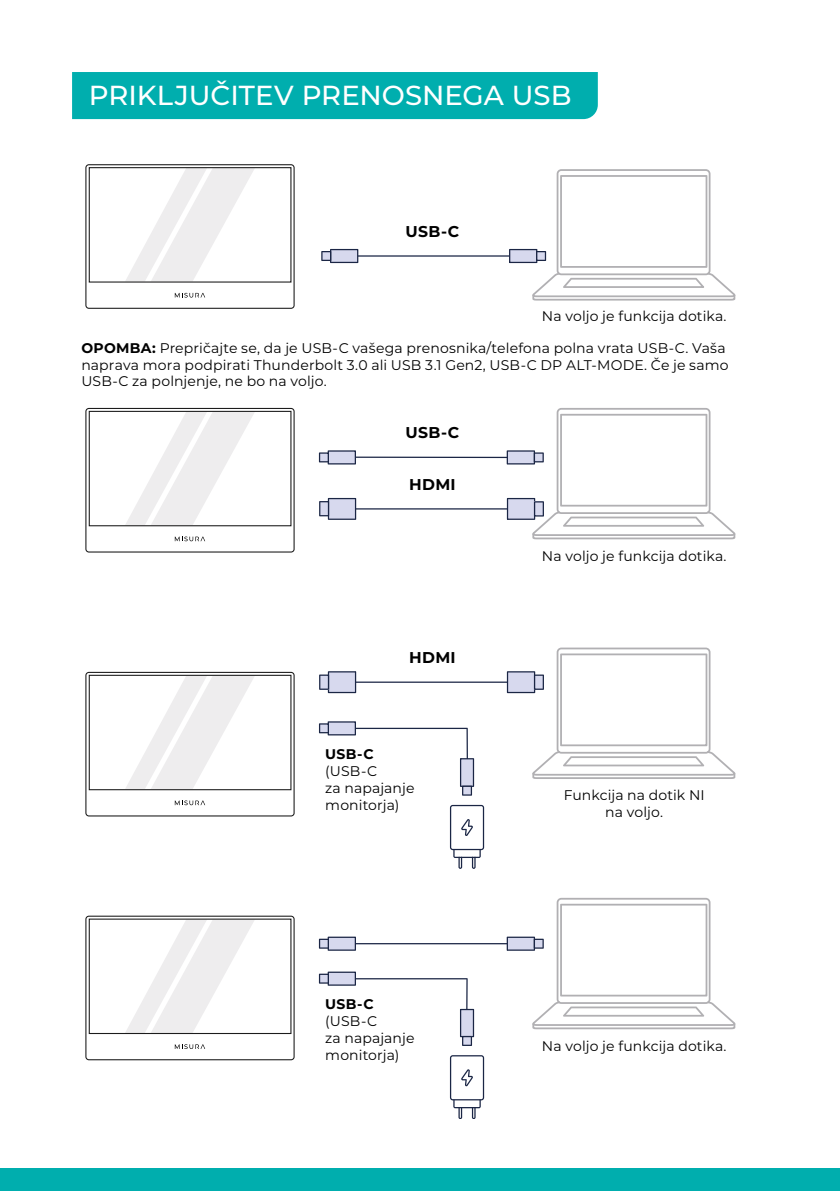
<style>
.page{position:relative;width:840px;height:1191px;background:#fff}
.page>*{position:absolute;margin:0;border:0;box-sizing:border-box;transform-origin:0 0}
.t1{font:500 27.4px "Montserrat";color:#fff}
.t2{font:700 15.6px "Montserrat";letter-spacing:.02em;color:#000}
.t3{font:14px/16.8px "Montserrat";letter-spacing:.01em;color:#000}
.t4{font:700 14px "Montserrat";letter-spacing:.025em;color:#000}
.s1{font-weight:700}
</style>
<div class="page">
<div style="left:0;top:1168px;width:839px;height:23px;background:#00aeae"></div>
<hr style="left:357px;top:255px;width:153px;height:2px;background:#1b2645">
<svg style="left:321px;top:249px;width:37px;height:14px"></svg>
<svg style="left:508px;top:169px;width:227px;height:131px"></svg>
<hr style="left:354px;top:456px;width:153px;height:2px;background:#1b2645">
<svg style="left:319px;top:450px;width:37px;height:14px"></svg>
<hr style="left:355px;top:943px;width:152px;height:1px;background:#1b2645">
<svg style="left:319px;top:936px;width:37px;height:14px"></svg>
<hr style="left:355px;top:508px;width:152px;height:1px;background:#1b2645">
<svg style="left:319px;top:498px;width:37px;height:22px"></svg>
<svg style="left:506px;top:408px;width:229px;height:131px"></svg>
<svg style="left:319px;top:721px;width:155px;height:74px"></svg>
<hr style="left:355px;top:681px;width:152px;height:2px;background:#1b2645">
<svg style="left:319px;top:671px;width:37px;height:22px"></svg>
<svg style="left:506px;top:647px;width:229px;height:132px"></svg>
<svg style="left:449px;top:805px;width:35px;height:64px"></svg>
<svg style="left:319px;top:971px;width:155px;height:75px"></svg>
<svg style="left:506px;top:898px;width:229px;height:131px"></svg>
<svg style="left:449px;top:1055px;width:35px;height:64px"></svg>
<div style="left:72px;top:72px;width:525px;height:47px;background:#00aeae"></div>
<svg style="left:85px;top:915px;width:210px;height:145px"></svg>
<svg style="left:85px;top:671px;width:210px;height:146px"></svg>
<svg style="left:85px;top:407px;width:210px;height:146px"></svg>
<svg style="left:85px;top:164px;width:210px;height:145px"></svg>
<h1 class="t1" style="left:89px;top:76px;width:484px">PRIKLJUČITEV PRENOSNEGA USB</h1>
<p class="t2" style="left:405px;top:220px;width:55px">USB-C</p>
<p class="t3" style="left:541px;top:307px;width:186px">Na voljo je funkcija dotika.</p>
<p class="t3" style="left:81px;top:339px;width:648px"><span class="s1">OPOMBA:</span> Prepričajte se, da je USB-C vašega prenosnika/telefona polna vrata USB-C. Vaša naprava mora podpirati Thunderbolt 3.0 ali USB 3.1 Gen2, USB-C DP ALT-MODE. Če je samo<br>USB-C za polnjenje, ne bo na voljo.</p>
<p class="t2" style="left:405px;top:421px;width:55px">USB-C</p>
<p class="t2" style="left:409px;top:473px;width:48px">HDMI</p>
<p class="t2" style="left:409px;top:646px;width:48px">HDMI</p>
<p class="t4" style="left:325px;top:744px;width:50px">USB-C</p>
<p class="t3" style="left:325px;top:762px;width:91px">(USB-C<br>za napajanje monitorja)</p>
<p class="t4" style="left:325px;top:994px;width:50px">USB-C</p>
<p class="t3" style="left:325px;top:1012px;width:91px">(USB-C<br>za napajanje monitorja)</p>
<p class="t3" style="left:541px;top:546px;width:186px">Na voljo je funkcija dotika.</p>
<p class="t3" style="left:563px;top:786px;width:142px;text-align:center">Funkcija na dotik NI na voljo.</p>
<p class="t3" style="left:541px;top:1037px;width:186px">Na voljo je funkcija dotika.</p>
</div>
